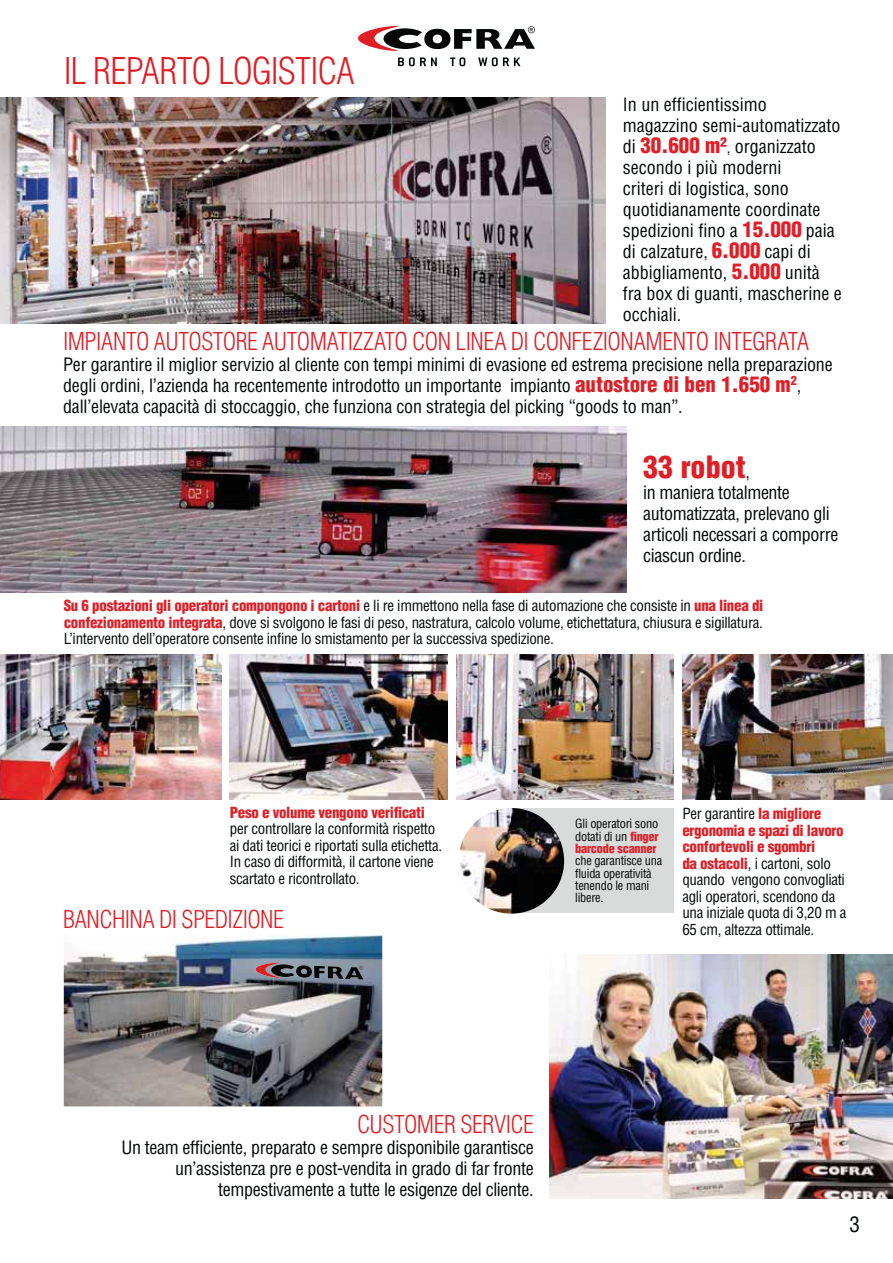
<style>
.page{position:relative;width:893px;height:1263px;background:#fff}
.page>*{position:absolute;margin:0;border:0;box-sizing:border-box;transform-origin:0 0}
.t1{font:300 condensed 36px "Helvetica LT Std";letter-spacing:-.025em;color:#e01e26}
.t2{font:900 condensed 30px "Helvetica LT Std";color:#e01e26}
.t3{font:300 condensed 24px "Helvetica LT Std";letter-spacing:-.02em;color:#e01e26}
.t4{font:condensed 21px "Helvetica LT Std";color:#030806}
.t5{font:condensed 18px/21px "Helvetica LT Std";letter-spacing:-.01em;color:#030806}
.t6{font:condensed 15px/16.5px "Helvetica LT Std";letter-spacing:-.02em;color:#030806}
.t7{font:900 condensed 15px "Helvetica LT Std";letter-spacing:-.02em;color:#e01e26}
.t8{font:condensed 12.3px/12.3px "Helvetica LT Std";letter-spacing:-.02em;color:#030806;text-align:justify}
.s1{font-weight:900;font-size:21px;color:#e01e26}
.s2{font-size:15px}
.s3{font-weight:400;font-size:18px;color:#030806}
.s4{font-weight:900;color:#e01e26}
</style>
<div class="page">
<svg style="left:358px;top:26px;width:177px;height:25px"></svg>
<svg style="left:398px;top:57px;width:39px;height:9px"></svg>
<svg style="left:450px;top:57px;width:15px;height:9px"></svg>
<svg style="left:478px;top:57px;width:42px;height:9px"></svg>
<img style="left:64px;top:935px;width:318px;height:171px">
<img style="left:255px;top:963px;width:31px;height:15px">
<img style="left:271px;top:964px;width:41px;height:14px">
<svg style="left:314px;top:966px;width:11px;height:12px"></svg>
<img style="left:328px;top:966px;width:36px;height:13px">
<img style="left:550px;top:954px;width:343px;height:244px">
<img style="left:0;top:655px;width:221px;height:144px">
<img style="left:0;top:426px;width:626px;height:166px">
<img style="left:230px;top:655px;width:218px;height:144px">
<img style="left:456px;top:655px;width:218px;height:144px">
<img style="left:683px;top:655px;width:210px;height:144px">
<img style="left:0;top:98px;width:605px;height:225px">
<div style="left:508px;top:809px;width:166px;height:104px;background:#d9dada"></div>
<img style="left:458px;top:808px;width:106px;height:106px;border-radius:50%">
<h1 class="t1" style="left:64px;top:51px;width:292px">IL REPARTO LOGISTICA</h1>
<p class="t5" style="left:623px;top:96px;width:220px">In un efficientissimo magazzino semi-automatizzato di <span class="s1">30.600 m²</span><span class="s2">,</span> organizzato secondo i più moderni<br>criteri di logistica, sono quotidianamente coordinate spedizioni fino a <span class="s1">15.000</span> paia di calzature, <span class="s1">6.000</span> capi di abbigliamento, <span class="s1">5.000</span> unità fra box di guanti, mascherine e occhiali.</p>
<h3 class="t3" style="left:63px;top:328px;width:747px">IMPIANTO AUTOSTORE AUTOMATIZZATO CON LINEA DI CONFEZIONAMENTO INTEGRATA</h3>
<p class="t5" style="left:63px;top:356px;width:771px">Per garantire il miglior servizio al cliente con tempi minimi di evasione ed estrema precisione nella preparazione degli ordini, l’azienda ha recentemente introdotto un importante impianto <span class="s1">autostore di ben 1.650 m</span><sup>2</sup>, dall’elevata capacità di stoccaggio, che funziona con strategia del picking “goods to man”.</p>
<h2 class="t2" style="left:643px;top:457px;width:108px">33 robot<span class="s3">,</span></h2>
<p class="t5" style="left:643px;top:484px;width:197px">in maniera totalmente automatizzata, prelevano gli articoli necessari a comporre ciascun ordine.</p>
<p class="t6" style="left:64px;top:599px;width:701px;text-align:justify"><span class="s4">Su 6 postazioni gli operatori compongono i cartoni</span> e li re immettono nella fase di automazione che consiste in <span class="s4">una linea di confezionamento integrata</span>, dove si svolgono le fasi di peso, nastratura, calcolo volume, etichettatura, chiusura e sigillatura.<br>L’intervento dell’operatore consente infine lo smistamento per la successiva spedizione.</p>
<p class="t7" style="left:230px;top:807px;width:197px">Peso e volume vengono verificati</p>
<p class="t6" style="left:230px;top:822px;width:214px">per controllare la conformità rispetto ai dati teorici e riportati sulla etichetta.<br>In caso di difformità, il cartone viene scartato e ricontrollato.</p>
<h3 class="t3" style="left:63px;top:906px;width:222px">BANCHINA DI SPEDIZIONE</h3>
<p class="t8" style="left:575px;top:819px;width:85px">Gli operatori sono dotati di un <span class="s4">finger barcode scanner</span></p>
<p class="t8" style="left:575px;top:856px;width:89px;text-align:left">che garantisce una fluida operatività tenendo le mani libere.</p>
<p class="t6" style="left:682px;top:807px;width:166px">Per garantire <span class="s4">la migliore ergonomia e spazi di lavoro confortevoli e sgombri<br>da ostacoli</span>, i cartoni, solo quando vengono convogliati agli operatori, scendono da una iniziale quota di 3,20 m a<br>65 cm, altezza ottimale.</p>
<h3 class="t3" style="left:357px;top:1111px;width:178px">CUSTOMER SERVICE</h3>
<p class="t5" style="left:121px;top:1140px;width:414px;text-align:right">Un team efficiente, preparato e sempre disponibile garantisce un’assistenza pre e post-vendita in grado di far fronte tempestivamente a tutte le esigenze del cliente.</p>
<p class="t4" style="left:849px;top:1217px;width:12px">3</p>
</div>
